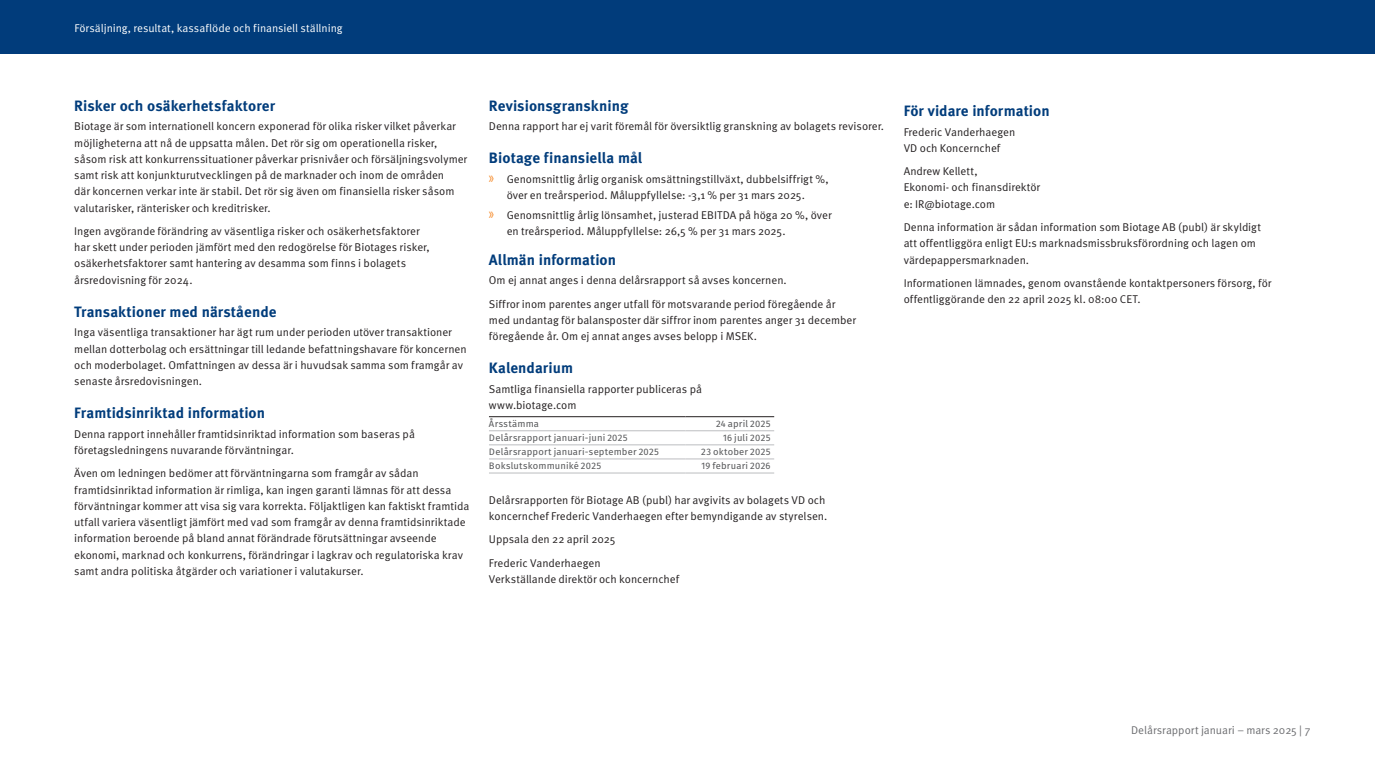
<style>
.page{position:relative;width:1375px;height:775px;background:#fff}
.page>*{position:absolute;margin:0;border:0;box-sizing:border-box;transform-origin:0 0}
.Heading_2{font:700 15px "Meta OT";color:#013c7b}
.Body{font:11.25px/16.2px "Meta OT Norm";color:#231f20}
.t1{font:11.25px "Meta OT Norm";letter-spacing:-.005em;color:#fff}
.t2{font:11.25px "Meta OT Norm";letter-spacing:-.005em;color:#6c6d70}
.Table_body_left{font:9.38px "Fira Sans OT";letter-spacing:.02em;color:#57585a}
.Table_body{font:9.38px "Fira Sans OT";letter-spacing:.02em;color:#57585a}
.s1{font-family:"Myriad Pro";font-size:16.88px;color:#f58520}
</style>
<div class="page">
<div style="left:0;top:0;width:1375px;height:54px;background:#013c7b"></div>
<hr style="left:489px;top:416px;width:197px;height:1px;background:#231f20">
<hr style="left:686px;top:416px;width:88px;height:1px;background:#231f20">
<hr style="left:489px;top:430px;width:197px;height:1px;background:#bcbdc0">
<hr style="left:686px;top:430px;width:88px;height:1px;background:#bcbdc0">
<hr style="left:489px;top:445px;width:197px;height:1px;background:#bcbdc0">
<hr style="left:686px;top:445px;width:88px;height:1px;background:#bcbdc0">
<hr style="left:489px;top:459px;width:197px;height:1px;background:#bcbdc0">
<hr style="left:686px;top:459px;width:88px;height:1px;background:#bcbdc0">
<hr style="left:489px;top:473px;width:197px;height:1px;background:#bcbdc0">
<hr style="left:686px;top:473px;width:88px;height:1px;background:#bcbdc0">
<p class="t1" style="left:74px;top:21px;width:270px">Försäljning, resultat, kassaflöde och finansiell ställning</p>
<p class="Heading_2" style="left:74px;top:96px;width:202px">Risker och osäkerhetsfaktorer</p>
<p class="Body" style="left:74px;top:119px;width:395px">Biotage är som internationell koncern exponerad för olika risker vilket påverkar möjligheterna att nå de uppsatta målen. Det rör sig om operationella risker, såsom risk att konkurrenssituationer påverkar prisnivåer och försäljningsvolymer samt risk att konjunkturutvecklingen på de marknader och inom de områden<br>där koncernen verkar inte är stabil. Det rör sig även om finansiella risker såsom valutarisker, ränterisker och kreditrisker.</p>
<p class="Body" style="left:74px;top:223px;width:357px">Ingen avgörande förändring av väsentliga risker och osäkerhetsfaktorer har skett under perioden jämfört med den redogörelse för Biotages risker, osäkerhetsfaktorer samt hantering av desamma som finns i bolagets årsredovisning för 2024.</p>
<p class="Heading_2" style="left:74px;top:302px;width:204px">Transaktioner med närstående</p>
<p class="Body" style="left:74px;top:325px;width:394px">Inga väsentliga transaktioner har ägt rum under perioden utöver transaktioner mellan dotterbolag och ersättningar till ledande befattningshavare för koncernen och moderbolaget. Omfattningen av dessa är i huvudsak samma som framgår av senaste årsredovisningen.</p>
<p class="Heading_2" style="left:74px;top:404px;width:192px">Framtidsinriktad information</p>
<p class="Body" style="left:74px;top:426px;width:342px">Denna rapport innehåller framtidsinriktad information som baseras på företagsledningens nuvarande förväntningar.</p>
<p class="Body" style="left:74px;top:466px;width:397px">Även om ledningen bedömer att förväntningarna som framgår av sådan framtidsinriktad information är rimliga, kan ingen garanti lämnas för att dessa förväntningar kommer att visa sig vara korrekta. Följaktligen kan faktiskt framtida utfall variera väsentligt jämfört med vad som framgår av denna framtidsinriktade information beroende på bland annat förändrade förutsättningar avseende ekonomi, marknad och konkurrens, förändringar i lagkrav och regulatoriska krav samt andra politiska åtgärder och variationer i valutakurser.</p>
<p class="Heading_2" style="left:489px;top:96px;width:141px">Revisionsgranskning</p>
<p class="Body" style="left:489px;top:119px;width:397px">Denna rapport har ej varit föremål för översiktlig granskning av bolagets revisorer.</p>
<p class="Heading_2" style="left:489px;top:149px;width:155px">Biotage finansiella mål</p>
<p class="Body" style="left:489px;top:171px;width:341px;text-align:center"><span class="s1">»</span> Genomsnittlig årlig organisk omsättningstillväxt, dubbelsiffrigt %, över en treårsperiod. Måluppfyllelse: -3,1 % per 31 mars 2025.</p>
<p class="Body" style="left:507px;top:207px;width:326px;text-indent:-18px"><span class="s1">»</span> Genomsnittlig årlig lönsamhet, justerad EBITDA på höga 20 %, över en treårsperiod. Måluppfyllelse: 26,5 % per 31 mars 2025.</p>
<p class="Heading_2" style="left:489px;top:251px;width:129px">Allmän information</p>
<p class="Body" style="left:489px;top:273px;width:299px">Om ej annat anges i denna delårsrapport så avses koncernen.</p>
<p class="Body" style="left:489px;top:296px;width:369px">Siffror inom parentes anger utfall för motsvarande period föregående år med undantag för balansposter där siffror inom parentes anger 31 december föregående år. Om ej annat anges avses belopp i MSEK.</p>
<p class="Heading_2" style="left:489px;top:359px;width:86px">Kalendarium</p>
<p class="Body" style="left:489px;top:381px;width:215px">Samtliga finansiella rapporter publiceras på www.biotage.com</p>
<p class="Table_body_left" style="left:489px;top:417px;width:52px">Årsstämma</p>
<p class="Table_body" style="left:716px;top:417px;width:56px">24 april 2025</p>
<p class="Table_body_left" style="left:489px;top:431px;width:140px">Delårsrapport januari-juni 2025</p>
<p class="Table_body" style="left:723px;top:431px;width:49px">16 juli 2025</p>
<p class="Table_body_left" style="left:489px;top:446px;width:172px">Delårsrapport januari-september 2025</p>
<p class="Table_body" style="left:701px;top:446px;width:71px">23 oktober 2025</p>
<p class="Table_body_left" style="left:489px;top:460px;width:114px">Bokslutskommuniké 2025</p>
<p class="Table_body" style="left:702px;top:460px;width:71px">19 februari 2026</p>
<p class="Body" style="left:489px;top:492px;width:340px">Delårsrapporten för Biotage AB (publ) har avgivits av bolagets VD och koncernchef Frederic Vanderhaegen efter bemyndigande av styrelsen.</p>
<p class="Body" style="left:489px;top:532px;width:128px">Uppsala den 22 april 2025</p>
<p class="Body" style="left:489px;top:555px;width:192px">Frederic Vanderhaegen<br>Verkställande direktör och koncernchef</p>
<p class="Heading_2" style="left:904px;top:102px;width:148px">För vidare information</p>
<p class="Body" style="left:904px;top:124px;width:113px">Frederic Vanderhaegen<br>VD och Koncernchef</p>
<p class="Body" style="left:904px;top:163px;width:138px">Andrew Kellett,<br>Ekonomi- och finansdirektör e: IR@biotage.com</p>
<p class="Body" style="left:904px;top:219px;width:359px">Denna information är sådan information som Biotage AB (publ) är skyldigt att offentliggöra enligt EU:s marknadsmissbruksförordning och lagen om värdepappersmarknaden.</p>
<p class="Body" style="left:904px;top:275px;width:369px">Informationen lämnades, genom ovanstående kontaktpersoners försorg, för offentliggörande den 22 april 2025 kl. 08:00 CET.</p>
<p class="t2" style="left:1131px;top:723px;width:181px">Delårsrapport januari – mars 2025 | 7</p>
</div>
